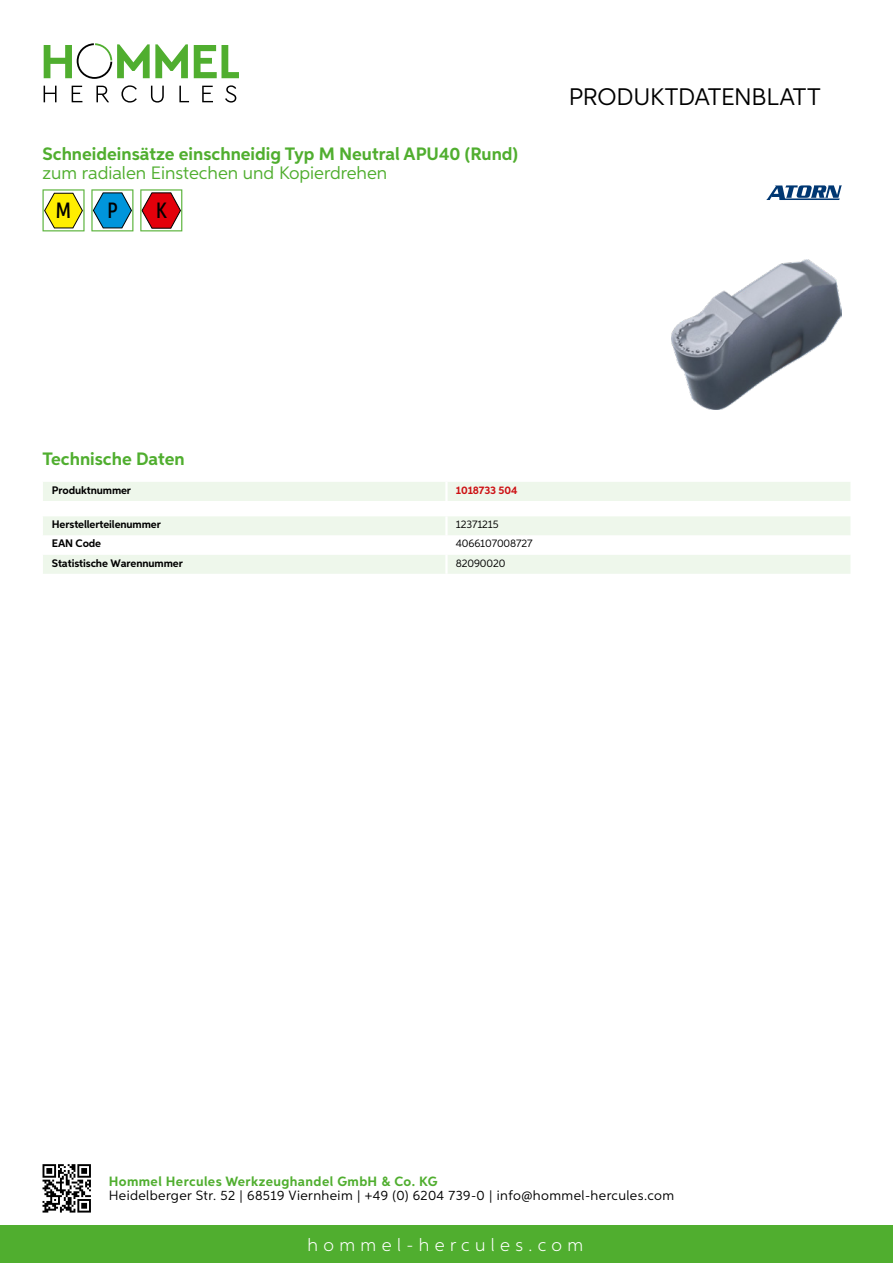
<style>
.page{position:relative;width:893px;height:1263px;background:#fff}
.page>*{position:absolute;margin:0;border:0;box-sizing:border-box;transform-origin:0 0}
.t1{font:24px "Aspira";letter-spacing:-.01em;color:#000}
.t2{font:500 22.2px "Aspira XX Nar";color:#000}
.t3{font:700 18px "Aspira";color:#50ae2f}
.t4{font:18px "Aspira";color:#50ae2f}
.t5{font:300 18px "Aspira";letter-spacing:.3em;color:#fff}
.t6{font:13.5px "Aspira";letter-spacing:.03em;color:#000}
.t7{font:700 13.5px "Aspira";letter-spacing:.03em;color:#50ae2f}
.t8{font:700 10.95px "Aspira";letter-spacing:-.01em;color:#000}
.t9{font:10.95px "Aspira";letter-spacing:-.01em;color:#000}
.t10{font:700 10.95px "Aspira";letter-spacing:-.01em;color:#cd1013}
</style>
<div class="page">
<div style="left:0;top:1226px;width:893px;height:37px;background:#50ae2f"></div>
<svg style="left:43px;top:1164px;width:48px;height:48px"></svg>
<svg style="left:194px;top:45px;width:45px;height:33px"></svg>
<svg style="left:44px;top:43px;width:144px;height:36px"></svg>
<svg style="left:44px;top:86px;width:13px;height:16px"></svg>
<svg style="left:72px;top:86px;width:10px;height:16px"></svg>
<svg style="left:96px;top:86px;width:13px;height:16px"></svg>
<svg style="left:121px;top:85px;width:16px;height:18px"></svg>
<svg style="left:151px;top:86px;width:13px;height:17px"></svg>
<svg style="left:179px;top:86px;width:10px;height:16px"></svg>
<svg style="left:202px;top:86px;width:11px;height:16px"></svg>
<svg style="left:225px;top:85px;width:11px;height:18px"></svg>
<div style="left:43px;top:482px;width:807px;height:19px;background:#eef7eb"></div>
<hr style="left:445px;top:482px;width:3px;height:19px;background:#fff">
<svg style="left:43px;top:516px;width:807px;height:58px"></svg>
<hr style="left:445px;top:555px;width:3px;height:19px;background:#fff">
<svg style="left:43px;top:189px;width:42px;height:42px"></svg>
<svg style="left:91px;top:189px;width:42px;height:42px"></svg>
<svg style="left:140px;top:189px;width:42px;height:42px"></svg>
<img style="left:672px;top:259px;width:170px;height:150px">
<svg style="left:766px;top:185px;width:76px;height:15px"></svg>
<h3 class="t3" style="left:43px;top:142px;width:477px">Schneideinsätze einschneidig Typ M Neutral APU40 (Rund)</h3>
<h3 class="t4" style="left:43px;top:162px;width:346px">zum radialen Einstechen und Kopierdrehen</h3>
<h2 class="t2" style="left:56px;top:197px;width:17px">M</h2>
<h2 class="t2" style="left:108px;top:197px;width:12px">P</h2>
<h2 class="t2" style="left:156px;top:197px;width:12px">K</h2>
<h1 class="t1" style="left:569px;top:82px;width:253px">Produktdatenblatt</h1>
<h3 class="t3" style="left:43px;top:448px;width:144px">Technische Daten</h3>
<p class="t8" style="left:52px;top:483px;width:81px">Produktnummer</p>
<p class="t10" style="left:456px;top:483px;width:63px">1018733 504</p>
<p class="t8" style="left:52px;top:518px;width:111px">Herstellerteilenummer</p>
<p class="t9" style="left:456px;top:518px;width:44px">12371215</p>
<p class="t8" style="left:52px;top:537px;width:51px">EAN Code</p>
<p class="t9" style="left:456px;top:537px;width:78px">4066107008727</p>
<p class="t8" style="left:52px;top:556px;width:132px">Statistische Warennummer</p>
<p class="t9" style="left:456px;top:556px;width:51px">82090020</p>
<p class="t7" style="left:109px;top:1172px;width:330px">Hommel Hercules Werkzeughandel GmbH &amp; Co. KG</p>
<p class="t6" style="left:109px;top:1187px;width:567px">Heidelberger Str. 52 | 68519 Viernheim | +49 (0) 6204 739-0 | info@hommel-hercules.com</p>
<h3 class="t5" style="left:307px;top:1234px;width:277px">hommel-hercules.com</h3>
</div>
